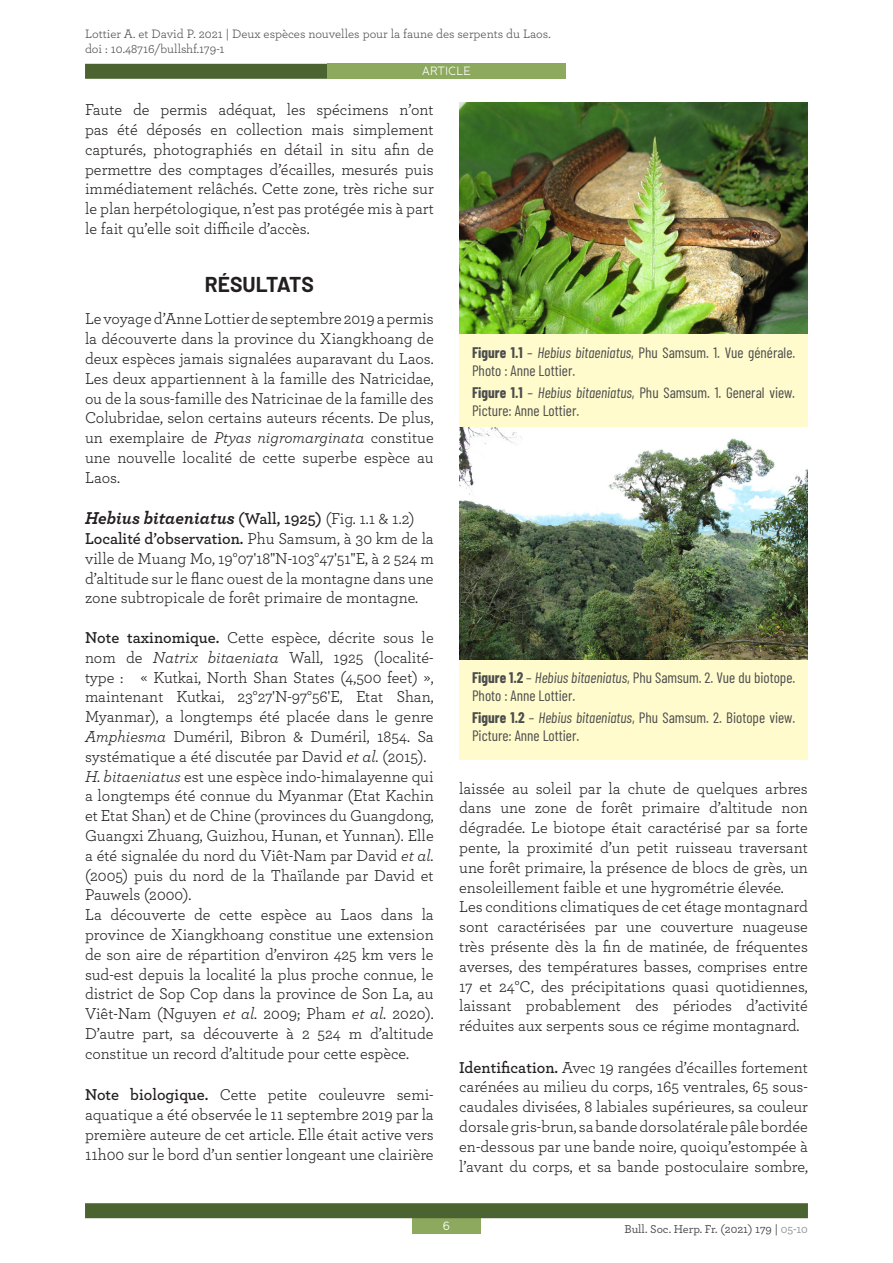
<style>
.page{position:relative;width:893px;height:1263px;background:#fff}
.page>*{position:absolute;margin:0;border:0;box-sizing:border-box;transform-origin:0 0}
.Article_-_Titre{font:700 21px "Barlow";letter-spacing:-.005em;color:#231f20}
.Article_-_Texte{font:italic 700 18px "Archer";color:#231f20}
.Article_-_Texte-2{font:16.5px/19.8px "Archer";color:#231f20;text-align:justify}
.Légende_-_en{font:15px/18px "Barlow Condensed";color:#4b4c4d}
.Légende_-_fr{font:15px/18px "Barlow Condensed";color:#4b4c4d}
.t1{font:12.75px/15px "Archer";color:#4b4c4d}
.t2{font:500 12px "Archer";color:#4b4c4d}
.t3{font:12px "Banda";letter-spacing:-.015em;color:#fff}
.s1{font-style:italic}
.s2{font-weight:600;font-style:normal;font-size:16.5px}
.s3{font-weight:400;font-style:normal;font-size:16.5px}
.s4{font-weight:600}
.s5{font-weight:700}
.s6{color:#939598}
</style>
<div class="page">
<div style="left:412px;top:1218px;width:68px;height:15px;background:#8da95e"></div>
<div style="left:85px;top:1203px;width:723px;height:15px;background:#4a6331"></div>
<div style="left:85px;top:64px;width:457px;height:15px;background:#4a6331"></div>
<div style="left:327px;top:64px;width:239px;height:15px;background:#8da95e"></div>
<img style="left:459px;top:102px;width:349px;height:232px">
<div style="left:459px;top:334px;width:349px;height:100px;background:#fffbcc"></div>
<img style="left:459px;top:427px;width:349px;height:233px">
<div style="left:459px;top:660px;width:349px;height:99px;background:#fffbcc"></div>
<p class="t1" style="left:85px;top:26px;width:467px">Lottier A. et David P. 2021 | Deux espèces nouvelles pour la faune des serpents du Laos. doi : 10.48716/bullshf.179-1</p>
<p class="t3" style="left:422px;top:64px;width:51px">ARTICLE</p>
<p class="Article_-_Texte-2" style="left:85px;top:99px;width:350px">Faute de permis adéquat, les spécimens n’ont pas été déposés en collection mais simplement capturés, photographiés en détail in situ afin de permettre des comptages d’écailles, mesurés puis immédiatement relâchés. Cette zone, très riche sur le plan herpétologique, n’est pas protégée mis à part le fait qu’elle soit difficile d’accès.</p>
<p class="Article_-_Titre" style="left:205px;top:269px;width:111px">RÉSULTATS</p>
<p class="Article_-_Texte-2" style="left:85px;top:308px;width:350px">Le voyage d’Anne Lottier de septembre 2019 a permis la découverte dans la province du Xiangkhoang de deux espèces jamais signalées auparavant du Laos.<br>Les deux appartiennent à la famille des Natricidae, ou de la sous-famille des Natricinae de la famille des Colubridae, selon certains auteurs récents. De plus, un exemplaire de <span class="s1">Ptyas nigromarginata</span> constitue une nouvelle localité de cette superbe espèce au Laos.</p>
<p class="Article_-_Texte" style="left:85px;top:504px;width:331px">Hebius bitaeniatus <span class="s2">(Wall, 1925)</span> <span class="s3">(Fig. 1.1 &amp; 1.2)</span></p>
<p class="Article_-_Texte-2" style="left:85px;top:528px;width:350px"><span class="s4">Localité d’observation.</span> Phu Samsum, à 30 km de la ville de Muang Mo, 19°07'18''N-103°47'51''E, à 2 524 m d’altitude sur le flanc ouest de la montagne dans une zone subtropicale de forêt primaire de montagne.</p>
<p class="Article_-_Texte-2" style="left:85px;top:627px;width:350px"><span class="s4">Note taxinomique.</span> Cette espèce, décrite sous le nom de <span class="s1">Natrix bitaeniata</span> Wall, 1925 (localité&shy;type : « Kutkai, North Shan States (4,500 feet) », maintenant Kutkai, 23°27'N-97°56'E, Etat Shan, Myanmar), a longtemps été placée dans le genre <span class="s1">Amphiesma</span> Duméril, Bibron &amp; Duméril, 1854. Sa systématique a été discutée par David <span class="s1">et al.</span> (2015).</p>
<p class="Article_-_Texte-2" style="left:85px;top:765px;width:350px"><span class="s1">H. bitaeniatus</span> est une espèce indo-himalayenne qui a longtemps été connue du Myanmar (Etat Kachin et Etat Shan) et de Chine (provinces du Guangdong, Guangxi Zhuang, Guizhou, Hunan, et Yunnan). Elle a été signalée du nord du Viêt-Nam par David <span class="s1">et al. </span>(2005) puis du nord de la Thaïlande par David et Pauwels (2000).</p>
<p class="Article_-_Texte-2" style="left:85px;top:904px;width:350px">La découverte de cette espèce au Laos dans la province de Xiangkhoang constitue une extension de son aire de répartition d’environ 425 km vers le sud-est depuis la localité la plus proche connue, le district de Sop Cop dans la province de Son La, au Viêt-Nam (Nguyen <span class="s1">et al.</span> 2009; Pham <span class="s1">et al.</span> 2020).<br>D’autre part, sa découverte à 2 524 m d’altitude constitue un record d’altitude pour cette espèce.</p>
<p class="Article_-_Texte-2" style="left:85px;top:1084px;width:350px"><span class="s4">Note biologique.</span> Cette petite couleuvre semi&shy;aquatique a été observée le 11 septembre 2019 par la première auteure de cet article. Elle était active vers 11h00 sur le bord d’un sentier longeant une clairière</p>
<p class="Légende_-_fr" style="left:472px;top:342px;width:325px"><span class="s5">Figure 1.1</span> – <span class="s1">Hebius bitaeniatus</span>, Phu Samsum. 1. Vue générale.<br>Photo : Anne Lottier.</p>
<p class="Légende_-_en" style="left:472px;top:383px;width:325px"><span class="s5">Figure 1.1</span> – <span class="s1">Hebius bitaeniatus</span>, Phu Samsum. 1. General view.<br>Picture: Anne Lottier.</p>
<p class="Légende_-_fr" style="left:472px;top:668px;width:325px"><span class="s5">Figure 1.2</span> – <span class="s1">Hebius bitaeniatus</span>, Phu Samsum. 2. Vue du biotope.<br>Photo : Anne Lottier.</p>
<p class="Légende_-_en" style="left:472px;top:708px;width:325px"><span class="s5">Figure 1.2</span> – <span class="s1">Hebius bitaeniatus</span>, Phu Samsum. 2. Biotope view.<br>Picture: Anne Lottier.</p>
<p class="Article_-_Texte-2" style="left:459px;top:777px;width:350px">laissée au soleil par la chute de quelques arbres dans une zone de forêt primaire d’altitude non dégradée. Le biotope était caractérisé par sa forte pente, la proximité d’un petit ruisseau traversant une forêt primaire, la présence de blocs de grès, un ensoleillement faible et une hygrométrie élevée.</p>
<p class="Article_-_Texte-2" style="left:459px;top:896px;width:350px">Les conditions climatiques de cet étage montagnard sont caractérisées par une couverture nuageuse très présente dès la fin de matinée, de fréquentes averses, des températures basses, comprises entre 17 et 24°C, des précipitations quasi quotidiennes, laissant probablement des périodes d’activité réduites aux serpents sous ce régime montagnard.</p>
<p class="Article_-_Texte-2" style="left:459px;top:1056px;width:350px"><span class="s4">Identification.</span> Avec 19 rangées d’écailles fortement carénées au milieu du corps, 165 ventrales, 65 sous&shy;caudales divisées, 8 labiales supérieures, sa couleur dorsale gris-brun, sa bande dorsolatérale pâle bordée en-dessous par une bande noire, quoiqu’estompée à l’avant du corps, et sa bande postoculaire sombre,</p>
<p class="t3" style="left:443px;top:1218px;width:9px">6</p>
<p class="t2" style="left:624px;top:1220px;width:185px">Bull. Soc. Herp. Fr. (2021) 179 | <span class="s6">05-10</span></p>
</div>
